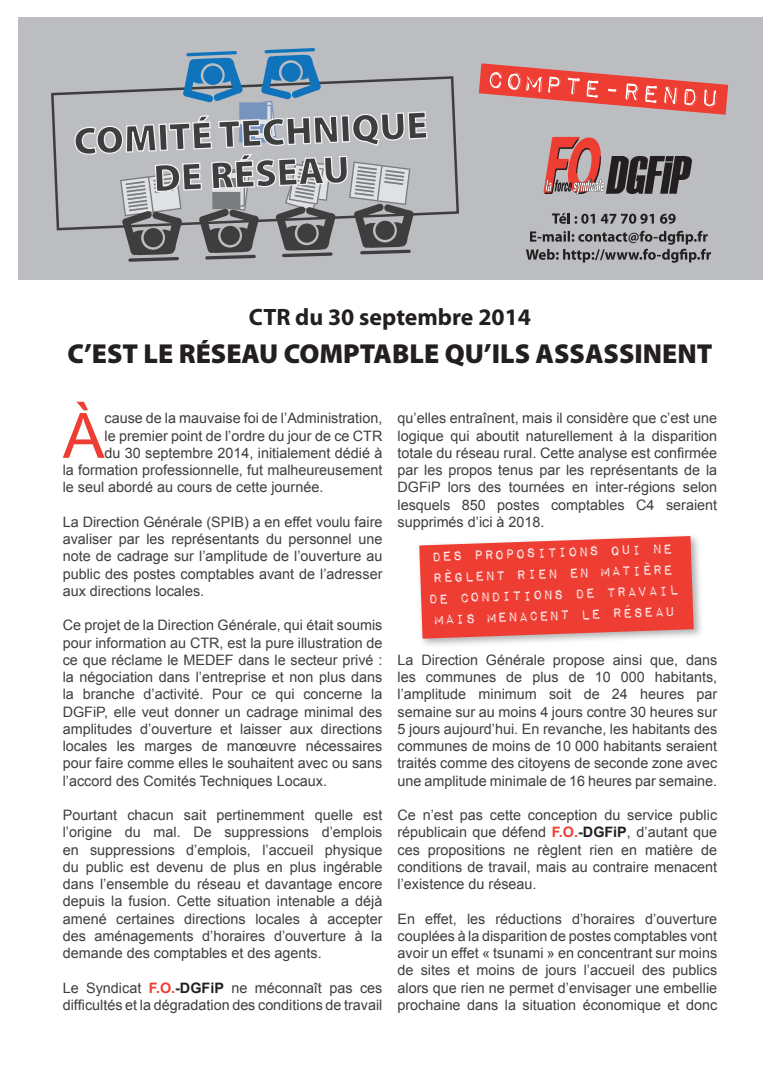
<style>
.page{position:relative;width:780px;height:1088px;background:#fff}
.page>*{position:absolute;margin:0;border:0;box-sizing:border-box;transform-origin:0 0}
.t1{font:62.62px "Arial";color:#ee3e34}
.t2{font:900 27.5px "Myriad Pro";color:#231f20}
.t3{font:700 23.75px "Myriad Pro";color:#231f20}
.t4{font:17.5px/21px "Impact Label Reversed";color:#fff;text-align:center}
.t5{font:14.38px/17.2px "Arial";color:#3e3e3f;text-align:justify}
.s1{font-weight:700;color:#ee3e34}
.s2{font-weight:700;color:#231f20}
</style>
<div class="page">
<div style="left:18px;top:18px;width:744px;height:262px;background:#bcbdc0"></div>
<svg style="left:51px;top:76px;width:408px;height:154px"></svg>
<svg style="left:73px;top:48px;width:355px;height:214px"></svg>
<svg style="left:543px;top:137px;width:149px;height:58px"></svg>
<svg style="left:479px;top:63px;width:249px;height:52px"></svg>
<svg style="left:552px;top:213px;width:42px;height:11px"></svg>
<svg style="left:600px;top:214px;width:54px;height:10px"></svg>
<svg style="left:660px;top:214px;width:15px;height:10px"></svg>
<svg style="left:526px;top:231px;width:185px;height:32px"></svg>
<div style="left:416px;top:533px;width:287px;height:116px;background:#231f20;opacity:.35"></div>
<svg style="left:419px;top:536px;width:274px;height:103px;background:#ed4f46"></svg>
<p class="t3" style="left:249px;top:302px;width:284px">CTR du 30 septembre 2014</p>
<p class="t2" style="left:67px;top:338px;width:646px">C’EST LE RÉSEAU COMPTABLE QU’ILS ASSASSINENT</p>
<p class="t1" style="left:63px;top:395px;width:43px">À</p>
<p class="t5" style="left:105px;top:410px;width:279px">cause de la mauvaise foi de l’Administration,</p>
<p class="t5" style="left:397px;top:410px;width:321px">qu’elles entraînent, mais il considère que c’est une logique qui aboutit naturellement à la disparition totale du réseau rural. Cette analyse est confirmée par les propos tenus par les représentants de la DGFiP lors des tournées en inter-régions selon lesquels 850 postes comptables C4 seraient supprimés d’ici à 2018.</p>
<p class="t5" style="left:105px;top:427px;width:279px">le premier point de l’ordre du jour de ce CTR</p>
<p class="t5" style="left:105px;top:444px;width:279px">du 30 septembre 2014, initialement dédié à</p>
<p class="t5" style="left:63px;top:461px;width:321px">la formation professionnelle, fut malheureusement</p>
<p class="t5" style="left:63px;top:479px;width:262px">le seul abordé au cours de cette journée.</p>
<p class="t5" style="left:63px;top:513px;width:321px">La Direction Générale (SPIB) a en effet voulu faire avaliser par les représentants du personnel une note de cadrage sur l’amplitude de l’ouverture au public des postes comptables avant de l’adresser aux directions locales.</p>
<p class="t5" style="left:63px;top:617px;width:321px">Ce projet de la Direction Générale, qui était soumis pour information au CTR, est la pure illustration de ce que réclame le MEDEF dans le secteur privé : la négociation dans l’entreprise et non plus dans la branche d’activité. Pour ce qui concerne la DGFiP, elle veut donner un cadrage minimal des amplitudes d’ouverture et laisser aux directions locales les marges de manœuvre nécessaires pour faire comme elles le souhaitent avec ou sans l’accord des Comités Techniques Locaux.</p>
<p class="t5" style="left:63px;top:806px;width:321px">Pourtant chacun sait pertinemment quelle est l’origine du mal. De suppressions d’emplois en suppressions d’emplois, l’accueil physique du public est devenu de plus en plus ingérable dans l’ensemble du réseau et davantage encore depuis la fusion. Cette situation intenable a déjà amené certaines directions locales à accepter des aménagements d’horaires d’ouverture à la demande des comptables et des agents.</p>
<p class="t5" style="left:63px;top:979px;width:321px">Le Syndicat <span class="s1">F.O.</span><span class="s2">-DGFiP</span> ne méconnaît pas ces difficultés et la dégradation des conditions de travail</p>
<p class="t4" style="left:426px;top:547px;width:253px;rotate:-2deg">DES PROPOSITIONS QUI NE<br>RÈGLENT RIEN EN MATIÈRE<br>DE CONDITIONS DE TRAVAIL<br>MAIS MENACENT LE RÉSEAU</p>
<p class="t5" style="left:397px;top:651px;width:321px">La Direction Générale propose ainsi que, dans les communes de plus de 10 000 habitants, l’amplitude minimum soit de 24 heures par semaine sur au moins 4 jours contre 30 heures sur 5 jours aujourd’hui. En revanche, les habitants des communes de moins de 10 000 habitants seraient traités comme des citoyens de seconde zone avec une amplitude minimale de 16 heures par semaine.</p>
<p class="t5" style="left:397px;top:806px;width:321px">Ce n’est pas cette conception du service public républicain que défend <span class="s1">F.O.</span><span class="s2">-DGFiP</span>, d’autant que ces propositions ne règlent rien en matière de conditions de travail, mais au contraire menacent l’existence du réseau.</p>
<p class="t5" style="left:397px;top:910px;width:321px">En effet, les réductions d’horaires d’ouverture couplées à la disparition de postes comptables vont avoir un effet « tsunami » en concentrant sur moins de sites et moins de jours l’accueil des publics alors que rien ne permet d’envisager une embellie prochaine dans la situation économique et donc</p>
</div>
